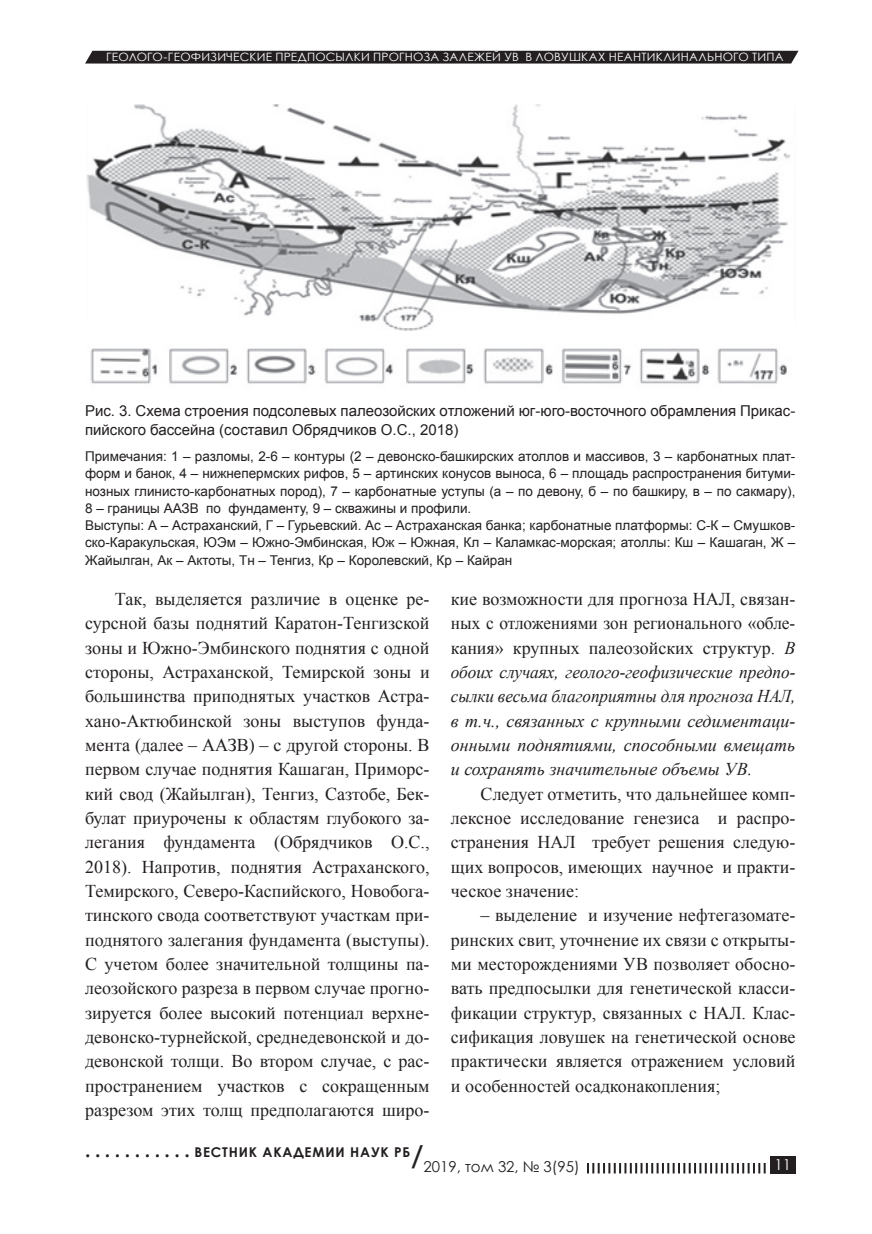
<style>
.page{position:relative;width:872px;height:1234px;background:#fff}
.page>*{position:absolute;margin:0;border:0;box-sizing:border-box;transform-origin:0 0}
.t1{font:18px/24.3px "Times New Roman";color:#231f20;text-align:justify}
.t2{font:italic 18px/24.3px "Times New Roman";color:#231f20;text-align:justify}
.t3{font:15px/18.8px "Arial";color:#231f20}
.t4{font:15px "Century Gothic";color:#fff}
.t5{font:13.5px/17.2px "Arial";color:#231f20}
.t6{font:700 13.5px "Century Gothic";letter-spacing:.06em;color:#231f20}
.t7{font:11.55px "Century Gothic";letter-spacing:.02em;color:#fff}
.s1{font-style:normal}
.s2{font-size:19.5px}
.s3{font-size:27px}
.s4{font-weight:400;font-size:15px}
</style>
<div class="page">
<div style="left:85px;top:51px;width:713px;height:12px;background:#231f20"></div>
<img style="left:86px;top:104px;width:705px;height:227px">
<img style="left:90px;top:348px;width:697px;height:36px">
<div style="left:770px;top:1156px;width:25px;height:17px;background:#231f20"></div>
<svg style="left:587px;top:1163px;width:178px;height:10px"></svg>
<p class="t7" style="left:106px;top:48px;width:679px">ГЕОЛОГО-ГЕОФИЗИЧЕСКИЕ ПРЕДПОСЫЛКИ ПРОГНОЗА ЗАЛЕЖЕЙ УВ В ЛОВУШКАХ НЕАНТИКЛИНАЛЬНОГО ТИПА</p>
<p class="t3" style="left:85px;top:401px;width:712px">Рис. 3. Схема строения подсолевых палеозойских отложений юг-юго-восточного обрамления Прикас&shy;пийского бассейна (составил Обрядчиков О.С., 2018)</p>
<p class="t5" style="left:85px;top:448px;width:712px">Примечания: 1 – разломы, 2-6 – контуры (2 – девонско-башкирских атоллов и массивов, 3 – карбонатных плат&shy;форм и банок, 4 – нижнепермских рифов, 5 – артинских конусов выноса, 6 – площадь распространения битуми&shy;нозных глинисто-карбонатных пород), 7 – карбонатные уступы (а – по девону, б – по башкиру, в – по сакмару), 8 – границы ААЗВ по фундаменту, 9 – скважины и профили.<br>Выступы: А – Астраханский, Г – Гурьевский. Ас – Астраханская банка; карбонатные платформы: С-К – Смушков&shy;ско-Каракульская, ЮЭм – Южно-Эмбинская, Юж – Южная, Кл – Каламкас-морская; атоллы: Кш – Кашаган, Ж – Жайылган, Ак – Актоты, Тн – Тенгиз, Кр – Королевский, Кр – Кайран</p>
<p class="t1" style="left:85px;top:586px;width:346px;text-indent:30px">Так, выделяется различие в оценке ре&shy;сурсной базы поднятий Каратон-Тенгизской зоны и Южно-Эмбинского поднятия с одной стороны, Астраханской, Темирской зоны и большинства приподнятых участков Астра&shy;хано-Актюбинской зоны выступов фунда&shy;мента (далее – ААЗВ) – с другой стороны. В первом случае поднятия Кашаган, Приморс&shy;кий свод (Жайылган), Тенгиз, Сазтобе, Бек&shy;булат приурочены к областям глубокого за&shy;легания фундамента (Обрядчиков О.С., 2018). Напротив, поднятия Астраханского, Темирского, Северо-Каспийского, Новобога&shy;тинского свода соответствуют участкам при&shy;поднятого залегания фундамента (выступы).<br>С учетом более значительной толщины па&shy;леозойского разреза в первом случае прогно&shy;зируется более высокий потенциал верхне&shy;девонско-турнейской, среднедевонской и до&shy;девонской толщи. Во втором случае, с рас&shy;пространением участков с сокращенным разрезом этих толщ предполагаются широ-</p>
<p class="t2" style="left:451px;top:586px;width:346px"><span class="s1">кие возможности для прогноза НАЛ, связан&shy;ных с отложениями зон регионального «обле&shy;кания» крупных палеозойских структур.</span> В обоих случаях, геолого-геофизические предпо&shy;сылки весьма благоприятны для прогноза НАЛ, в т.ч., связанных с крупными седиментаци&shy;онными поднятиями, способными вмещать и сохранять значительные объемы УВ.</p>
<p class="t1" style="left:451px;top:781px;width:346px;text-indent:30px">Следует отметить, что дальнейшее комп&shy;лексное исследование генезиса и распро&shy;странения НАЛ требует решения следую&shy;щих вопросов, имеющих научное и практи&shy;ческое значение:</p>
<p class="t1" style="left:451px;top:902px;width:346px;text-indent:30px">– выделение и изучение нефтегазомате&shy;ринских свит, уточнение их связи с открыты&shy;ми месторождениями УВ позволяет обосно&shy;вать предпосылки для генетической класси&shy;фикации структур, связанных с НАЛ. Клас&shy;сификация ловушек на генетической основе практически является отражением условий и особенностей осадконакопления;</p>
<p class="t6" style="left:85px;top:1141px;width:496px"><span class="s2">. . . . . . . . . . .</span> ВЕСТНИК АКАДЕМИИ НАУК РБ<span class="s3">/</span><span class="s4">201 9, том 32, № 3(95)</span></p>
<p class="t4" style="left:774px;top:1153px;width:7px">11</p>
</div>
